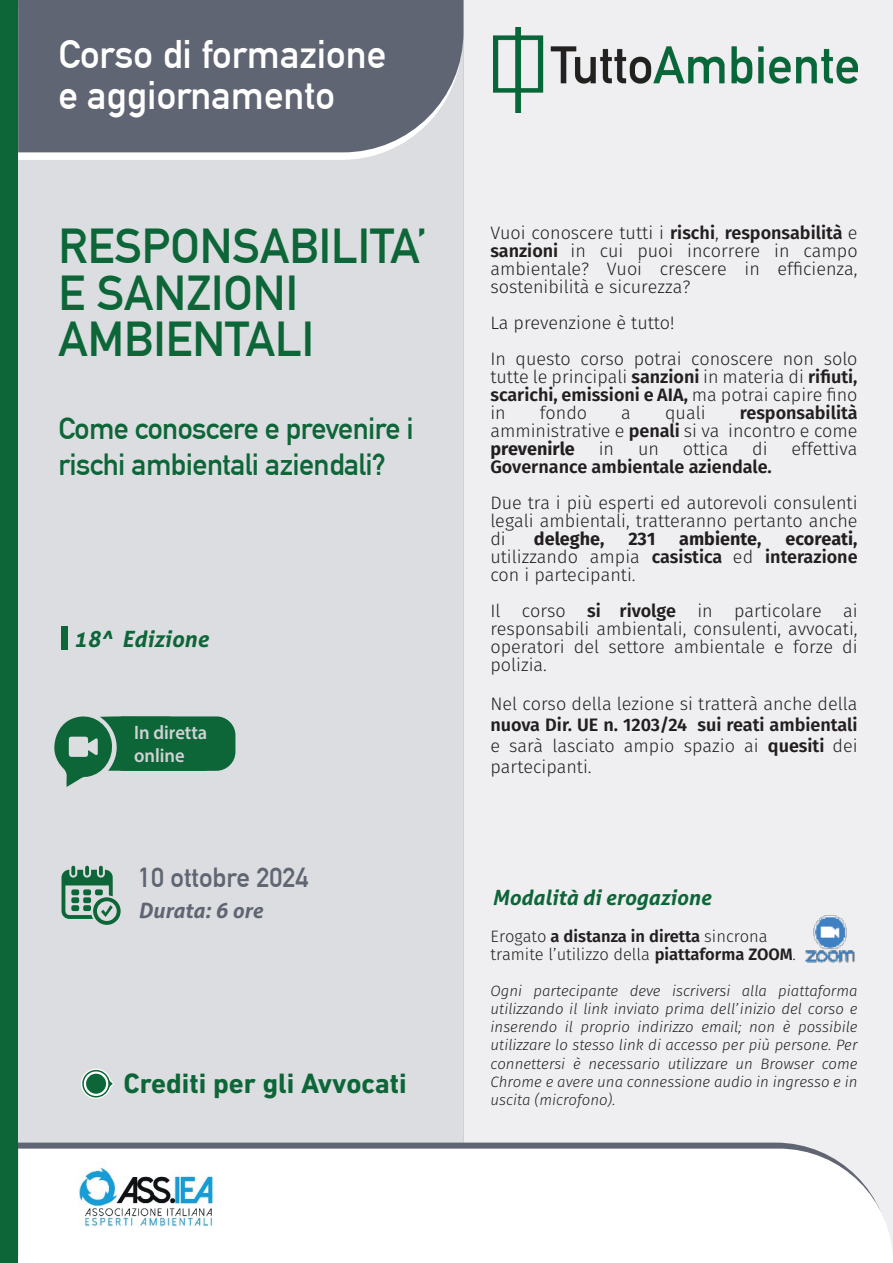
<style>
.page{position:relative;width:893px;height:1263px;background:#fff}
.page>*{position:absolute;margin:0;border:0;box-sizing:border-box;transform-origin:0 0}
.t1{font:48px/46.5px "DIN Mittelschrift Std";color:#0c6638}
.t2{font:39px/40.5px "DIN Mittelschrift Std";color:#fff}
.t3{font:30px/36px "DIN Mittelschrift Std";letter-spacing:-.02em;color:#0c6638}
.t4{font:700 28.5px "DIN Next LT Pro";color:#0c6638}
.t5{font:27px "DIN Mittelschrift Std";color:#606573}
.t6{font:italic 700 22.5px "Aller";color:#0c6638}
.t7{font:italic 700 21px "Aller";color:#0c6638}
.t8{font:italic 700 21px "Aller";color:#606573}
.t9{font:600 19.5px/23.4px "Myriad Pro";color:#d1d2d4;scale:.95 1}
.t10{font:300 18px/18px "Fira Sans";color:#231f20;text-align:justify}
.t11{font:600 18px/21px "Fira Sans";color:#231f20;text-align:justify}
.t12{font:700 18px "Fira Sans";color:#231f20}
.t13{font:300 16.5px/18px "Fira Sans";color:#231f20}
.t14{font:italic 300 15px/18px "Fira Sans";color:#231f20;text-align:justify}
.s1{font-weight:600}
.s2{font-weight:700}
.s3{font-weight:300}
</style>
<div class="page">
<div style="left:0;top:0;width:464px;height:1263px;background:#dcdde0"></div>
<div style="left:463px;top:0;width:430px;height:1263px;background:#efeff1"></div>
<svg style="left:18px;top:1142px;width:792px;height:6px;background:#6f7380"></svg>
<div style="left:18px;top:1148px;width:875px;height:115px;background:#fff"></div>
<svg style="left:18px;top:152px;width:366px;height:8px;background:#f6f6f7"></svg>
<div style="left:18px;top:0;width:445px;height:152px;background:#606573"></div>
<div style="left:0;top:0;width:18px;height:1263px;background:#0c6638"></div>
<svg style="left:62px;top:866px;width:59px;height:59px"></svg>
<img style="left:805px;top:915px;width:50px;height:47px">
<img style="left:68px;top:1161px;width:158px;height:72px">
<div style="left:61px;top:626px;width:7px;height:23px;background:#0c6638"></div>
<img style="left:494px;top:28px;width:364px;height:85px">
<svg style="left:81px;top:1069px;width:33px;height:30px"></svg>
<div style="left:86px;top:1074px;width:20px;height:20px;background:#0c6638;border-radius:50%"></div>
<svg style="left:54px;top:716px;width:181px;height:71px"></svg>
<h2 class="t2" style="left:58px;top:34px;width:329px">Corso di formazione e aggiornamento</h2>
<h1 class="t1" style="left:58px;top:223px;width:371px">RESPONSABILITA’<br>E SANZIONI<br>AMBIENTALI</h1>
<h3 class="t3" style="left:58px;top:410px;width:357px">Come conoscere e prevenire i rischi ambientali aziendali?</h3>
<p class="t6" style="left:74px;top:625px;width:137px">18^ Edizione</p>
<p class="t9" style="left:134px;top:720px;width:79px">In diretta online</p>
<h3 class="t5" style="left:138px;top:861px;width:172px">10 ottobre 2024</h3>
<p class="t8" style="left:138px;top:898px;width:126px">Durata: 6 ore</p>
<h3 class="t4" style="left:123px;top:1066px;width:285px">Crediti per gli Avvocati</h3>
<p class="t10" style="left:490px;top:223px;width:369px">Vuoi conoscere tutti i <span class="s1">rischi</span>, <span class="s1">responsabilità</span> e <span class="s1">sanzioni</span> in cui puoi incorrere in campo ambientale? Vuoi crescere in efficienza, sostenibilità e sicurezza?</p>
<p class="t10" style="left:490px;top:304px;width:369px;line-height:36px">La prevenzione è tutto!<br>In questo corso potrai conoscere non solo</p>
<p class="t10" style="left:490px;top:367px;width:369px">tutte le principali <span class="s1">sanzioni</span> in materia di <span class="s1">rifiuti, scarichi, emissioni e AIA,</span> ma potrai capire fino in</p>
<p class="t10" style="left:490px;top:403px;width:369px;text-indent:249px"><span class="s1">responsabilità </span>amministrative e <span class="s1">penali</span> si va incontro e come <span class="s2">prevenirle</span></p>
<p class="t10" style="left:540px;top:403px;width:49px">fondo</p>
<p class="t10" style="left:621px;top:403px;width:11px">a</p>
<p class="t10" style="left:665px;top:403px;width:42px">quali</p>
<p class="t10" style="left:599px;top:439px;width:17px">in</p>
<p class="t10" style="left:638px;top:439px;width:22px">un</p>
<p class="t10" style="left:683px;top:439px;width:47px">ottica</p>
<p class="t10" style="left:752px;top:439px;width:17px">di</p>
<p class="t10" style="left:792px;top:439px;width:67px">effettiva</p>
<p class="t11" style="left:490px;top:455px;width:283px">Governance ambientale aziendale.</p>
<p class="t10" style="left:490px;top:493px;width:369px">Due tra i più esperti ed autorevoli consulenti legali ambientali, tratteranno pertanto anche di</p>
<p class="t10" style="left:490px;top:529px;width:369px;text-indent:295px"><span class="s2">ecoreati, </span>utilizzando ampia <span class="s1">casistica</span> ed <span class="s1">interazione </span>con i partecipanti.</p>
<p class="t10" style="left:490px;top:601px;width:369px">Il corso <span class="s1">si rivolge</span> in particolare ai responsabili ambientali, consulenti, avvocati, operatori del settore ambientale e forze di polizia.</p>
<p class="t10" style="left:490px;top:694px;width:369px">Nel corso della lezione si tratterà anche della</p>
<p class="t11" style="left:490px;top:713px;width:369px">nuova Dir. UE n. 1203/24 sui reati ambientali <span class="s3">e sarà lasciato ampio spazio ai</span> quesiti <span class="s3">dei partecipanti.</span></p>
<p class="t12" style="left:534px;top:523px;width:72px">deleghe,</p>
<p class="t12" style="left:628px;top:523px;width:29px">231</p>
<p class="t12" style="left:679px;top:523px;width:84px">ambiente,</p>
<p class="t7" style="left:492px;top:884px;width:221px">Modalità di erogazione</p>
<p class="t13" style="left:491px;top:928px;width:307px">Erogato <span class="s1">a distanza in diretta</span> sincrona tramite l’utilizzo della <span class="s1">piattaforma ZOOM</span>.</p>
<p class="t14" style="left:491px;top:982px;width:369px">Ogni partecipante deve iscriversi alla piattaforma utilizzando il link inviato prima dell’inizio del corso e inserendo il proprio indirizzo email; non è possibile utilizzare lo stesso link di accesso per più persone. Per connettersi è necessario utilizzare un Browser come Chrome e avere una connessione audio in ingresso e in uscita (microfono).</p>
</div>
